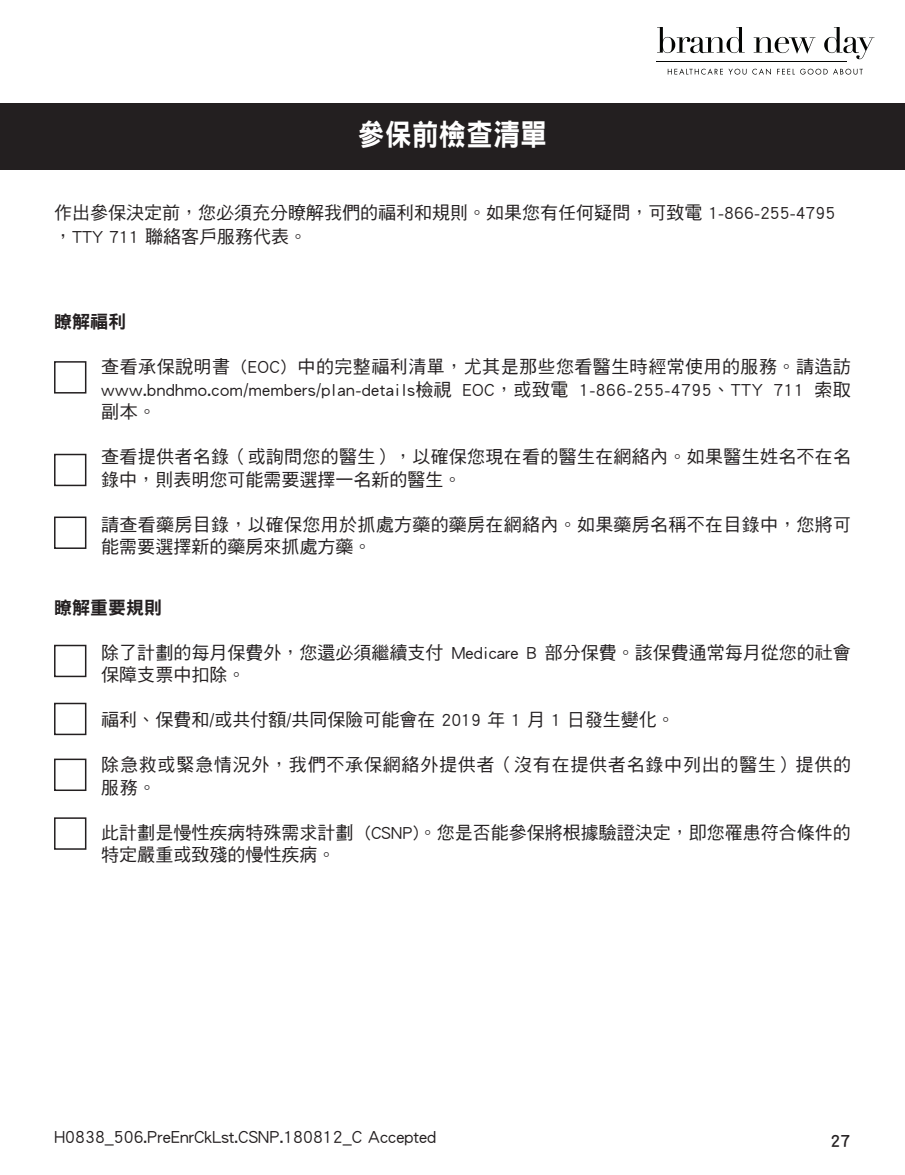
<style>
.page{position:relative;width:905px;height:1175px;background:#fff}
.page>*{position:absolute;margin:0;border:0;box-sizing:border-box;transform-origin:0 0}
.Centered_Body{font:30px "DF Hei Std W9";color:#fff;scale:.9 1}
.t1{font:18px/22.5px "DF Hei Std W5";color:#231f20}
.t2{font:18px/22.5px "DF Hei Std W5";letter-spacing:.04em;color:#231f20}
.t3{font:18px "DF Hei Std W9";color:#231f20}
.t4{font:18px "DF Hei Std W7";color:#231f20}
</style>
<div class="page">
<div style="left:54px;top:361px;width:32px;height:32px;border:2px solid #231f20"></div>
<div style="left:54px;top:644px;width:32px;height:33px;border:2px solid #231f20"></div>
<div style="left:54px;top:454px;width:32px;height:32px;border:2px solid #231f20"></div>
<div style="left:54px;top:758px;width:32px;height:33px;border:2px solid #231f20"></div>
<div style="left:54px;top:702px;width:32px;height:33px;border:2px solid #231f20"></div>
<div style="left:54px;top:516px;width:32px;height:33px;border:2px solid #231f20"></div>
<div style="left:54px;top:817px;width:32px;height:32px;border:2px solid #231f20"></div>
<div style="left:0;top:103px;width:904px;height:67px;background:#231f20"></div>
<svg style="left:657px;top:27px;width:87px;height:26px"></svg>
<svg style="left:753px;top:37px;width:62px;height:17px"></svg>
<svg style="left:824px;top:27px;width:50px;height:32px"></svg>
<hr style="left:656px;top:61px;width:191px;height:1px;background:#040503">
<svg style="left:667px;top:69px;width:79px;height:6px"></svg>
<svg style="left:752px;top:69px;width:19px;height:6px"></svg>
<svg style="left:777px;top:69px;width:17px;height:5px"></svg>
<svg style="left:800px;top:69px;width:27px;height:6px"></svg>
<svg style="left:833px;top:69px;width:29px;height:6px"></svg>
<p class="Centered_Body" style="left:358px;top:118px;width:211px">參保前檢查清單</p>
<p class="t1" style="left:54px;top:200px;width:782px;line-height:24px">作出參保決定前，您必須充分瞭解我們的福利和規則。如果您有任何疑問，可致電 1-866-255-4795，TTY 711 聯絡客戶服務代表。</p>
<p class="t3" style="left:54px;top:312px;width:73px">瞭解福利</p>
<p class="t1" style="left:101px;top:355px;width:751px;text-align:justify">查看承保說明書 (EOC) 中的完整福利清單，尤其是那些您看醫生時經常使用的服務。請造訪www.bndhmo.com/members/plan-details檢視 EOC，或致電 1-866-255-4795、TTY 711 索取副本。</p>
<p class="t1" style="left:101px;top:445px;width:751px">查看提供者名錄（或詢問您的醫生），以確保您現在看的醫生在網絡內。如果醫生姓名不在名錄中，則表明您可能需要選擇一名新的醫生。</p>
<p class="t1" style="left:101px;top:513px;width:751px">請查看藥房目錄，以確保您用於抓處方藥的藥房在網絡內。如果藥房名稱不在目錄中，您將可能需要選擇新的藥房來抓處方藥。</p>
<p class="t3" style="left:54px;top:597px;width:109px">瞭解重要規則</p>
<p class="t1" style="left:101px;top:641px;width:751px">除了計劃的每月保費外，您還必須繼續支付 Medicare B 部分保費。該保費通常每月從您的社會保障支票中扣除。</p>
<p class="t1" style="left:101px;top:708px;width:575px">福利、保費和/或共付額/共同保險可能會在 2019 年 1 月 1 日發生變化。</p>
<p class="t2" style="left:101px;top:753px;width:751px">除急救或緊急情況外，我們不承保網絡外提供者（沒有在提供者名錄中列出的醫生）提供的服務。</p>
<p class="t1" style="left:101px;top:821px;width:751px">此計劃是慢性疾病特殊需求計劃 (CSNP)。您是否能參保將根據驗證決定，即您罹患符合條件的特定嚴重或致殘的慢性疾病。</p>
<p class="t1" style="left:54px;top:1124px;width:383px">H0838_506.PreEnrCkLst.CSNP.180812_C Accepted</p>
<p class="t4" style="left:830px;top:1130px;width:21px">27</p>
</div>
